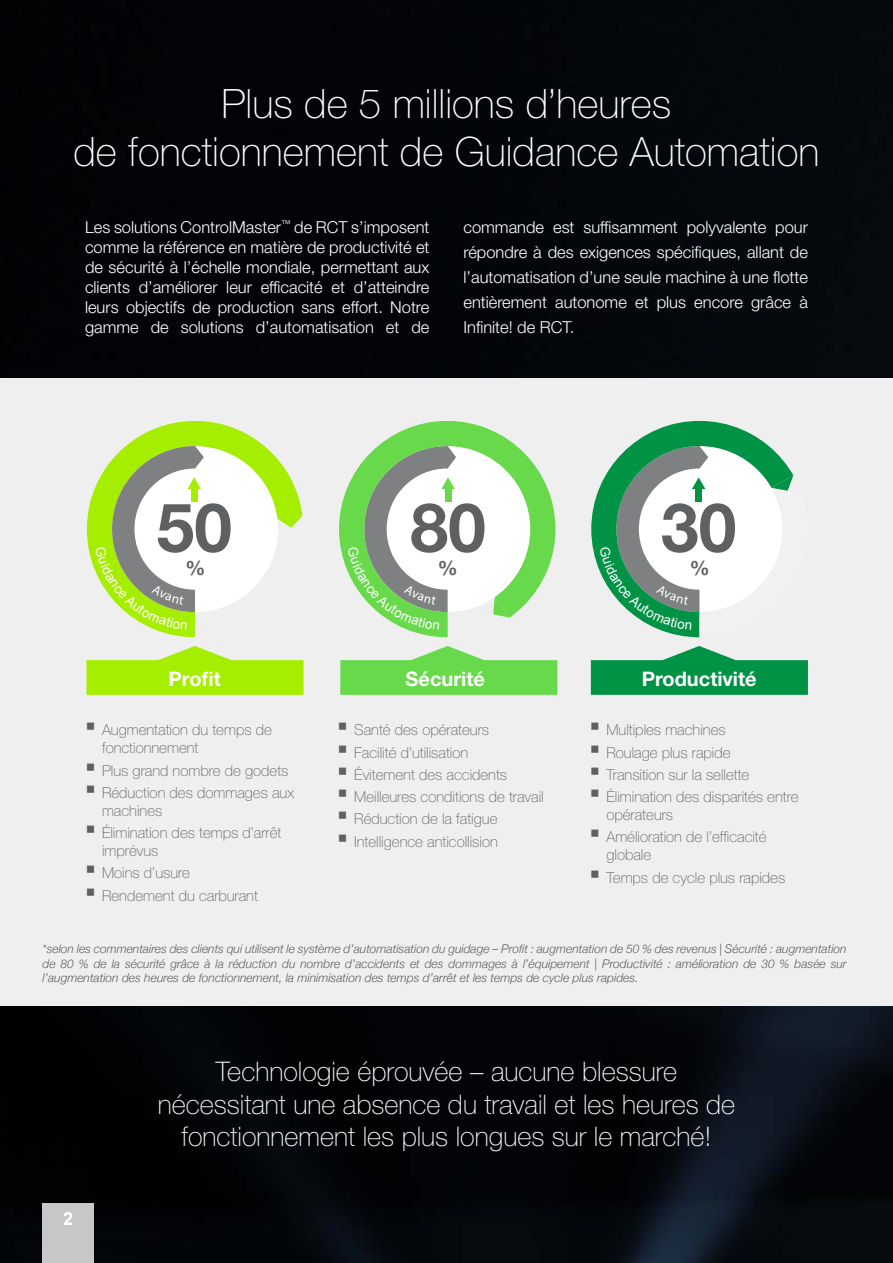
<style>
.page{position:relative;width:893px;height:1263px;background:#040409}
.page>*{position:absolute;margin:0;border:0;box-sizing:border-box;transform-origin:0 0}
.t1{font:700 67.95px "Helvetica Neue LT Std";color:#5f6062}
.t2{font:100 40.5px/48.6px "Helvetica Neue LT Std";color:#fff;text-align:center}
.t3{font:100 27px/32.4px "Helvetica Neue LT Std";color:#fff;text-align:center}
.t4{font:700 19.95px "Helvetica Neue LT Std";color:#fff}
.t5{font:700 19.95px "Helvetica Neue LT Std";color:#5f6062}
.t6{font:700 18px "Arial";color:#fff}
.t7{font:300 16.5px/20px "Helvetica Neue LT Std";color:#fff;text-align:justify}
.t8{font:100 15px/22.2px "Helvetica Neue LT Std";color:#5f6062}
.t9{font:italic 300 12px/14.4px "Helvetica Neue";color:#5f6062;text-align:justify}
</style>
<div class="page">
<div style="left:0;top:378px;width:893px;height:628px;background:#efefef"></div>
<svg style="left:86px;top:646px;width:218px;height:49px"></svg>
<svg style="left:87px;top:421px;width:216px;height:216px"></svg>
<svg style="left:277px;top:516px;width:25px;height:12px"></svg>
<svg style="left:340px;top:646px;width:217px;height:49px"></svg>
<svg style="left:339px;top:421px;width:216px;height:216px"></svg>
<svg style="left:493px;top:597px;width:16px;height:21px"></svg>
<svg style="left:591px;top:646px;width:217px;height:49px"></svg>
<svg style="left:591px;top:421px;width:178px;height:151px"></svg>
<div style="left:43px;top:1203px;width:51px;height:60px;background:#c7c7c8"></div>
<svg style="left:95px;top:446px;width:109px;height:184px"></svg>
<svg style="left:347px;top:446px;width:109px;height:184px"></svg>
<svg style="left:600px;top:446px;width:194px;height:191px"></svg>
<h2 class="t2" style="left:73px;top:79px;width:748px">Plus de 5 millions d’heures<br>de fonctionnement de Guidance Automation</h2>
<p class="t7" style="left:85px;top:217px;width:346px">Les solutions ControlMaster<sup>™</sup> de RCT s’imposent comme la référence en matière de productivité et de sécurité à l’échelle mondiale, permettant aux clients d’améliorer leur efficacité et d’atteindre leurs objectifs de production sans effort. Notre gamme de solutions d’automatisation et de</p>
<p class="t7" style="left:463px;top:214px;width:346px;line-height:24.9px">commande est suffisamment polyvalente pour répondre à des exigences spécifiques, allant de l’automatisation d’une seule machine à une flotte entièrement autonome et plus encore grâce à Infinite! de RCT.</p>
<h1 class="t1" style="left:156px;top:486px;width:77px">50</h1>
<h3 class="t5" style="left:186px;top:555px;width:21px">%</h3>
<h1 class="t1" style="left:410px;top:486px;width:77px">80</h1>
<h1 class="t1" style="left:661px;top:486px;width:77px">30</h1>
<h3 class="t5" style="left:690px;top:555px;width:21px">%</h3>
<h3 class="t5" style="left:438px;top:555px;width:21px">%</h3>
<h3 class="t4" style="left:169px;top:666px;width:54px">Profit</h3>
<h3 class="t4" style="left:406px;top:666px;width:81px">Sécurité</h3>
<h3 class="t4" style="left:642px;top:666px;width:116px">Productivité</h3>
<p class="t8" style="left:102px;top:721px;width:171px;line-height:18px">Augmentation du temps de fonctionnement</p>
<p class="t8" style="left:102px;top:759px;width:194px">Plus grand nombre de godets<br>Réduction des dommages aux</p>
<p class="t8" style="left:102px;top:799px;width:181px">machines<br>Élimination des temps d’arrêt</p>
<p class="t8" style="left:102px;top:840px;width:157px">imprévus<br>Moins d’usure<br>Rendement du carburant</p>
<p class="t8" style="left:354px;top:719px;width:191px">Santé des opérateurs<br>Facilité d’utilisation<br>Évitement des accidents<br>Meilleures conditions de travail<br>Réduction de la fatigue<br>Intelligence anticollision</p>
<p class="t8" style="left:606px;top:719px;width:194px">Multiples machines<br>Roulage plus rapide<br>Transition sur la sellette<br>Élimination des disparités entre</p>
<p class="t8" style="left:606px;top:804px;width:162px">opérateurs<br>Amélioration de l’efficacité</p>
<p class="t8" style="left:606px;top:844px;width:180px">globale<br>Temps de cycle plus rapides</p>
<p class="t9" style="left:43px;top:941px;width:806px">*selon les commentaires des clients qui utilisent le système d’automatisation du guidage – Profit : augmentation de 50 % des revenus | Sécurité : augmentation de 80 % de la sécurité grâce à la réduction du nombre d’accidents et des dommages à l’équipement | Productivité : amélioration de 30 % basée sur l’augmentation des heures de fonctionnement, la minimisation des temps d’arrêt et les temps de cycle plus rapides.</p>
<p class="t6" style="left:63px;top:1206px;width:12px">2</p>
<h3 class="t3" style="left:158px;top:1056px;width:579px">Technologie éprouvée – aucune blessure nécessitant une absence du travail et les heures de fonctionnement les plus longues sur le marché!</h3>
</div>
